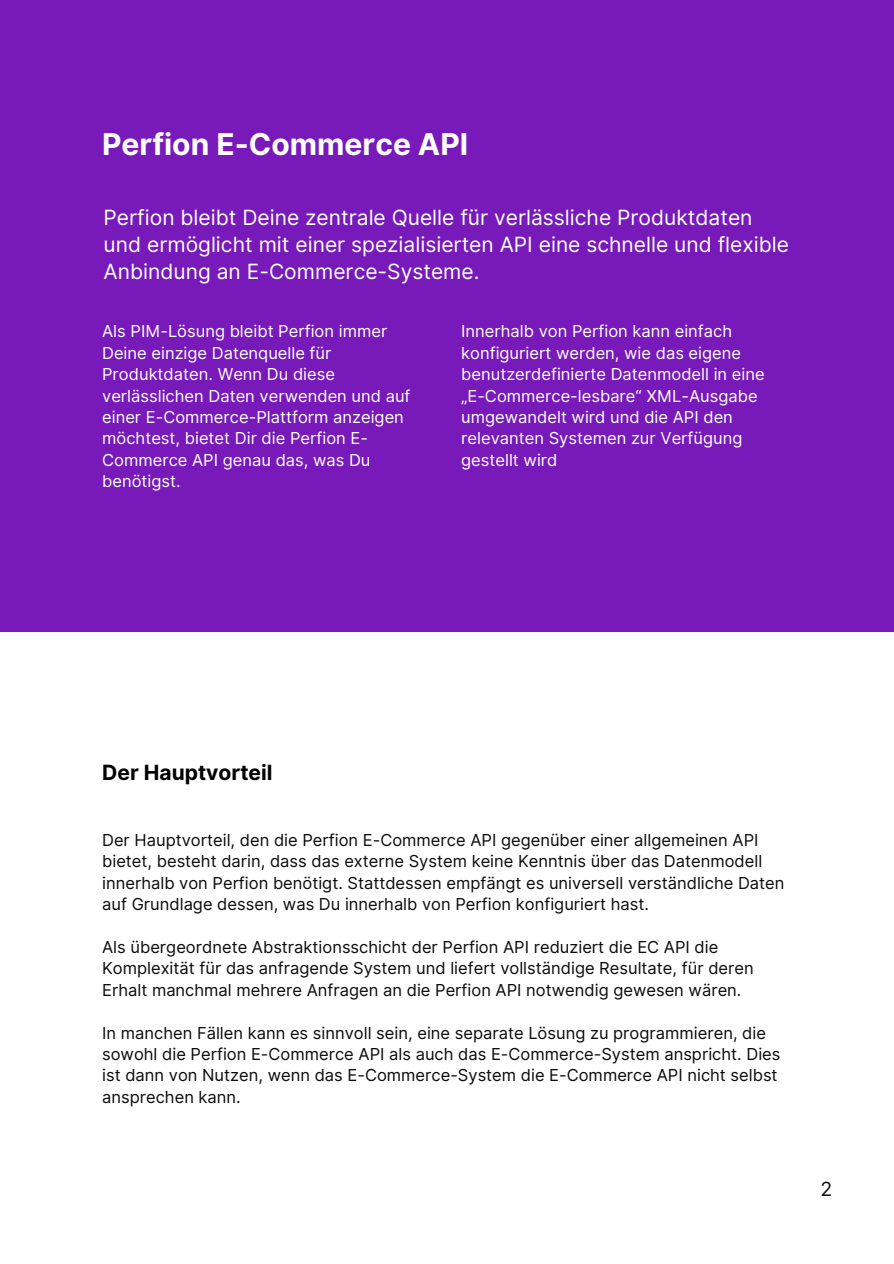
<style>
.page{position:relative;width:894px;height:1264px;background:#fff}
.page>*{position:absolute;margin:0;border:0;box-sizing:border-box;transform-origin:0 0}
.t1{font:700 30px "Inter";color:#fff}
.t2{font:21px/27px "Inter";color:#fff}
.t3{font:700 21px "Inter";color:#000}
.t4{font:19.5px "Inter";color:#0e0b0c}
.t5{font:16.5px/21.5px "Inter";color:#0e0b0c}
.t6{font:16.5px/21.5px "Inter";color:#fff}
</style>
<div class="page">
<div style="left:0;top:0;width:893px;height:632px;background:#771ab9"></div>
<h2 class="t1" style="left:102px;top:126px;width:367px">Perfion E-Commerce API</h2>
<p class="t2" style="left:104px;top:204px;width:686px">Perfion bleibt Deine zentrale Quelle für verlässliche Produktdaten und ermöglicht mit einer spezialisierten API eine schnelle und flexible<br>Anbindung an E-Commerce-Systeme.</p>
<p class="t6" style="left:102px;top:321px;width:310px">Als PIM-Lösung bleibt Perfion immer<br>Deine einzige Datenquelle für<br>Produktdaten. Wenn Du diese verlässlichen Daten verwenden und auf einer E-Commerce-Plattform anzeigen möchtest, bietet Dir die Perfion E-<br>Commerce API genau das, was Du benötigst.</p>
<p class="t6" style="left:461px;top:321px;width:305px">Innerhalb von Perfion kann einfach konfiguriert werden, wie das eigene benutzerdefinierte Datenmodell in eine „E-Commerce-lesbare“ XML-Ausgabe umgewandelt wird und die API den relevanten Systemen zur Verfügung gestellt wird</p>
<h1 class="t3" style="left:102px;top:760px;width:172px">Der Hauptvorteil</h1>
<h3 class="t5" style="left:102px;top:829px;width:683px">Der Hauptvorteil, den die Perfion E-Commerce API gegenüber einer allgemeinen API bietet, besteht darin, dass das externe System keine Kenntnis über das Datenmodell innerhalb von Perfion benötigt. Stattdessen empfängt es universell verständliche Daten auf Grundlage dessen, was Du innerhalb von Perfion konfiguriert hast.</h3>
<p class="t5" style="left:102px;top:936px;width:653px">Als übergeordnete Abstraktionsschicht der Perfion API reduziert die EC API die<br>Komplexität für das anfragende System und liefert vollständige Resultate, für deren<br>Erhalt manchmal mehrere Anfragen an die Perfion API notwendig gewesen wären.</p>
<p class="t5" style="left:102px;top:1021px;width:679px">In manchen Fällen kann es sinnvoll sein, eine separate Lösung zu programmieren, die sowohl die Perfion E-Commerce API als auch das E-Commerce-System anspricht. Dies ist dann von Nutzen, wenn das E-Commerce-System die E-Commerce API nicht selbst ansprechen kann.</p>
<p class="t4" style="left:820px;top:1177px;width:13px">2</p>
</div>
